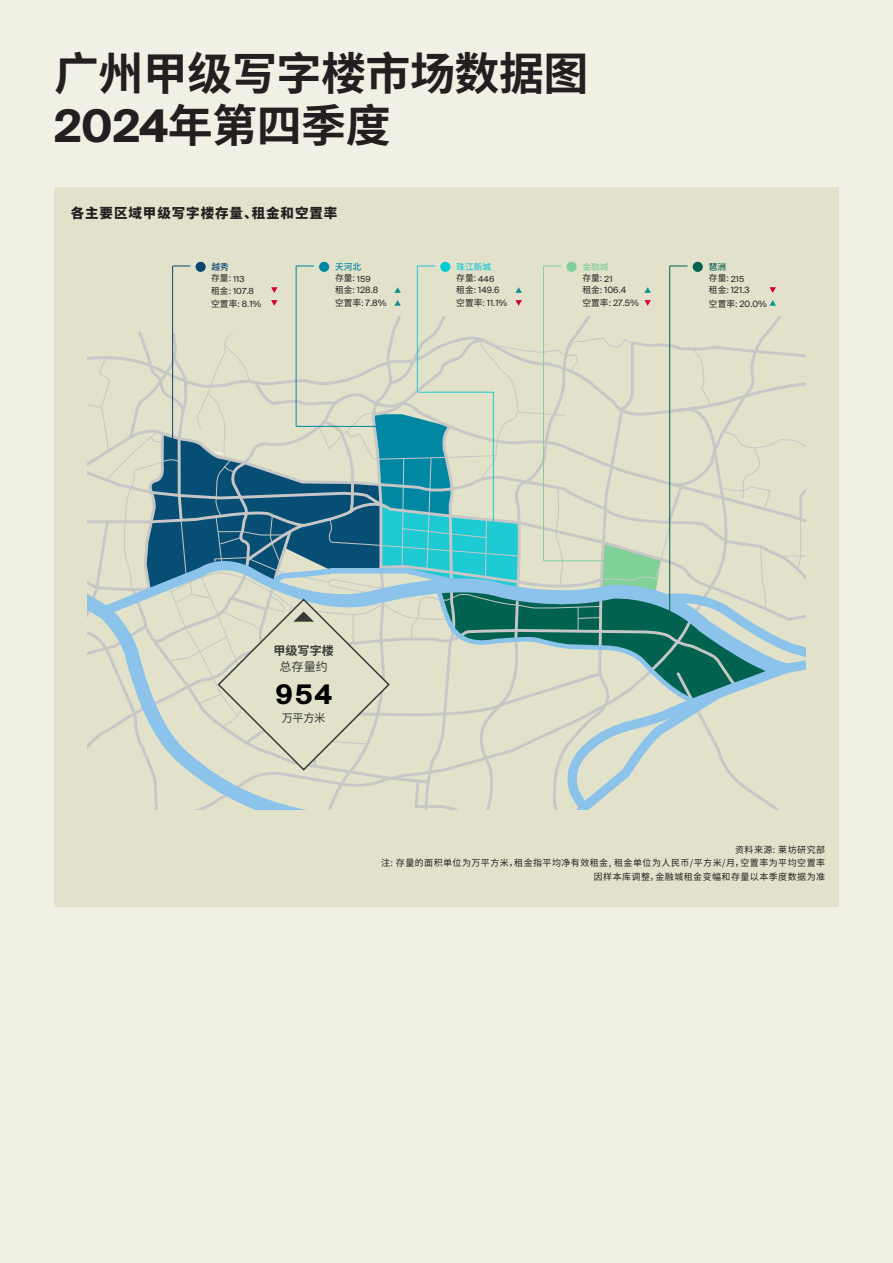
<style>
.page{position:relative;width:893px;height:1263px;background:#f0f0e4}
.page>*{position:absolute;margin:0;border:0;box-sizing:border-box;transform-origin:0 0}
.H2_Tiempos_Headline_30pt{font:700 45px "Noto Sans CJ Ksc";letter-spacing:-.01em;color:#231f20}
.ARTICLE_BODY_COPY_1{font:700 27px "Suisse Intl";color:#000}
.PUBLICATION_FURNITURE{font:900 13.5px "Noto Sans CJ Ksc";letter-spacing:.07em;color:#231f20}
.PUBLICATION_FURNITURE-2{font:700 12px "Noto Sans CJ Ksc";letter-spacing:.01em;color:#373a36}
.PUBLICATION_FURNITURE-3{font:12px "Noto Sans CJ Ksc";color:#373a36}
.ARTICLE_BODY_COPY_1-2{font:11.25px "Noto Sans CJ Ksc";color:#373a36}
.ARTICLE_BODY_COPY_1-3{font:9px "Noto Sans CJ Ksc";letter-spacing:.05em;color:#231f20}
.t1{font:8.7px/13.4px "Suisse Intl";color:#231f20}
.t2{font:8.7px "Noto Sans CJ Ksc";color:#231f20}
.t3{font:500 8.7px "Noto Sans CJ Ksc";color:#1ecad3}
.t4{font:500 8.7px "Noto Sans CJ Ksc";color:#0087a4}
.t5{font:500 8.7px "Noto Sans CJ Ksc";color:#80d098}
.t6{font:500 8.7px "Noto Sans CJ Ksc";color:#0a4870}
.t7{font:500 8.7px "Noto Sans CJ Ksc";color:#0c6351}
.t8{font:8.4px "Suisse Intl";color:#231f20;scale:1.04 1}
.s1{font-family:"Suisse Intl"}
.s2{font-family:"Noto Sans CJ Ksc";font-size:8.7px}
.s3{font-family:"Suisse Intl";font-size:8.4px}
.s4{font-family:"Noto Sans CJ Ksc"}
</style>
<div class="page">
<div style="left:54px;top:188px;width:785px;height:719px;background:#e2e2cb"></div>
<hr style="left:669px;top:266px;width:1px;height:351px;background:#01624f">
<svg style="left:670px;top:266px;width:18px;height:1px"></svg>
<svg style="left:769px;top:287px;width:7px;height:6px"></svg>
<hr style="left:417px;top:266px;width:1px;height:126px;background:#1ecad3">
<svg style="left:417px;top:266px;width:18px;height:1px"></svg>
<hr style="left:296px;top:266px;width:1px;height:160px;background:#0087a4">
<svg style="left:296px;top:266px;width:18px;height:1px"></svg>
<svg style="left:769px;top:300px;width:7px;height:6px"></svg>
<svg style="left:644px;top:300px;width:7px;height:6px"></svg>
<svg style="left:644px;top:287px;width:7px;height:6px"></svg>
<hr style="left:172px;top:266px;width:1px;height:184px;background:#0a4870">
<svg style="left:173px;top:266px;width:17px;height:1px"></svg>
<div style="left:196px;top:262px;width:10px;height:10px;background:#0a4870;border-radius:50%"></div>
<svg style="left:271px;top:300px;width:6px;height:6px"></svg>
<svg style="left:271px;top:287px;width:6px;height:6px"></svg>
<div style="left:319px;top:262px;width:10px;height:10px;background:#0087a4;border-radius:50%"></div>
<svg style="left:394px;top:300px;width:7px;height:6px"></svg>
<svg style="left:394px;top:287px;width:7px;height:6px"></svg>
<svg style="left:515px;top:287px;width:7px;height:6px"></svg>
<div style="left:440px;top:262px;width:10px;height:10px;background:#00cad4;border-radius:50%"></div>
<svg style="left:515px;top:300px;width:7px;height:6px"></svg>
<hr style="left:543px;top:266px;width:1px;height:295px;background:#80d098">
<svg style="left:544px;top:266px;width:17px;height:1px"></svg>
<div style="left:566px;top:262px;width:11px;height:10px;background:#80d098;border-radius:50%"></div>
<div style="left:693px;top:262px;width:10px;height:10px;background:#01624f;border-radius:50%"></div>
<svg style="left:87px;top:316px;width:719px;height:493px"></svg>
<p class="H2_Tiempos_Headline_30pt" style="left:54px;top:48px;width:536px">广州甲级写字楼市场数据图</p>
<p class="H2_Tiempos_Headline_30pt" style="left:54px;top:100px;width:338px"><span class="s1">2024</span>年第四季度</p>
<p class="PUBLICATION_FURNITURE" style="left:71px;top:206px;width:268px">各主要区域甲级写字楼存量、租金和空置率</p>
<p class="t6" style="left:212px;top:262px;width:19px">越秀</p>
<p class="t8" style="left:211px;top:286px;width:43px"><span class="s2">租金:</span> 107.8</p>
<p class="t2" style="left:211px;top:299px;width:52px">空置率: <span class="s1">8.1%</span></p>
<p class="t2" style="left:211px;top:273px;width:35px">存量: <span class="s3">113</span></p>
<p class="t4" style="left:335px;top:262px;width:28px">天河北</p>
<p class="t1" style="left:335px;top:283px;width:53px"><span class="s4">租金:</span> 128.8<span class="s4">空置率:</span> 7.8%</p>
<p class="t2" style="left:335px;top:273px;width:37px">存量: <span class="s3">159</span></p>
<p class="t3" style="left:456px;top:262px;width:36px">珠江新城</p>
<p class="t1" style="left:456px;top:283px;width:53px"><span class="s4">租金:</span> 149.6<span class="s4">空置率:</span> 11.1%</p>
<p class="t2" style="left:456px;top:273px;width:40px">存量: <span class="s3">446</span></p>
<p class="t5" style="left:582px;top:262px;width:28px">金融城</p>
<p class="t1" style="left:582px;top:283px;width:58px"><span class="s4">租金:</span> 106.4<br><span class="s4">空置率:</span> 27.5%</p>
<p class="t2" style="left:582px;top:273px;width:32px">存量: <span class="s3">21</span></p>
<p class="t7" style="left:709px;top:262px;width:19px">琶洲</p>
<p class="t1" style="left:709px;top:283px;width:60px"><span class="s4">租金:</span> 121.3<br><span class="s4">空置率:</span> 20.0%</p>
<p class="t2" style="left:709px;top:273px;width:37px">存量: <span class="s3">215</span></p>
<p class="PUBLICATION_FURNITURE-2" style="left:273px;top:644px;width:62px">甲级写字楼</p>
<p class="PUBLICATION_FURNITURE-3" style="left:279px;top:659px;width:50px">总存量约</p>
<p class="ARTICLE_BODY_COPY_1" style="left:276px;top:679px;width:58px">954</p>
<p class="ARTICLE_BODY_COPY_1-2" style="left:282px;top:712px;width:45px">万平方米</p>
<p class="ARTICLE_BODY_COPY_1-3" style="left:735px;top:844px;width:92px">资料来源: 莱坊研究部</p>
<p class="ARTICLE_BODY_COPY_1-3" style="left:381px;top:858px;width:446px">注: 存量的面积单位为万平方米，租金指平均净有效租金, 租金单位为人民币/平方米/月，空置率为平均空置率</p>
<p class="ARTICLE_BODY_COPY_1-3" style="left:594px;top:871px;width:233px">因样本库调整，金融城租金变幅和存量以本季度数据为准</p>
</div>
